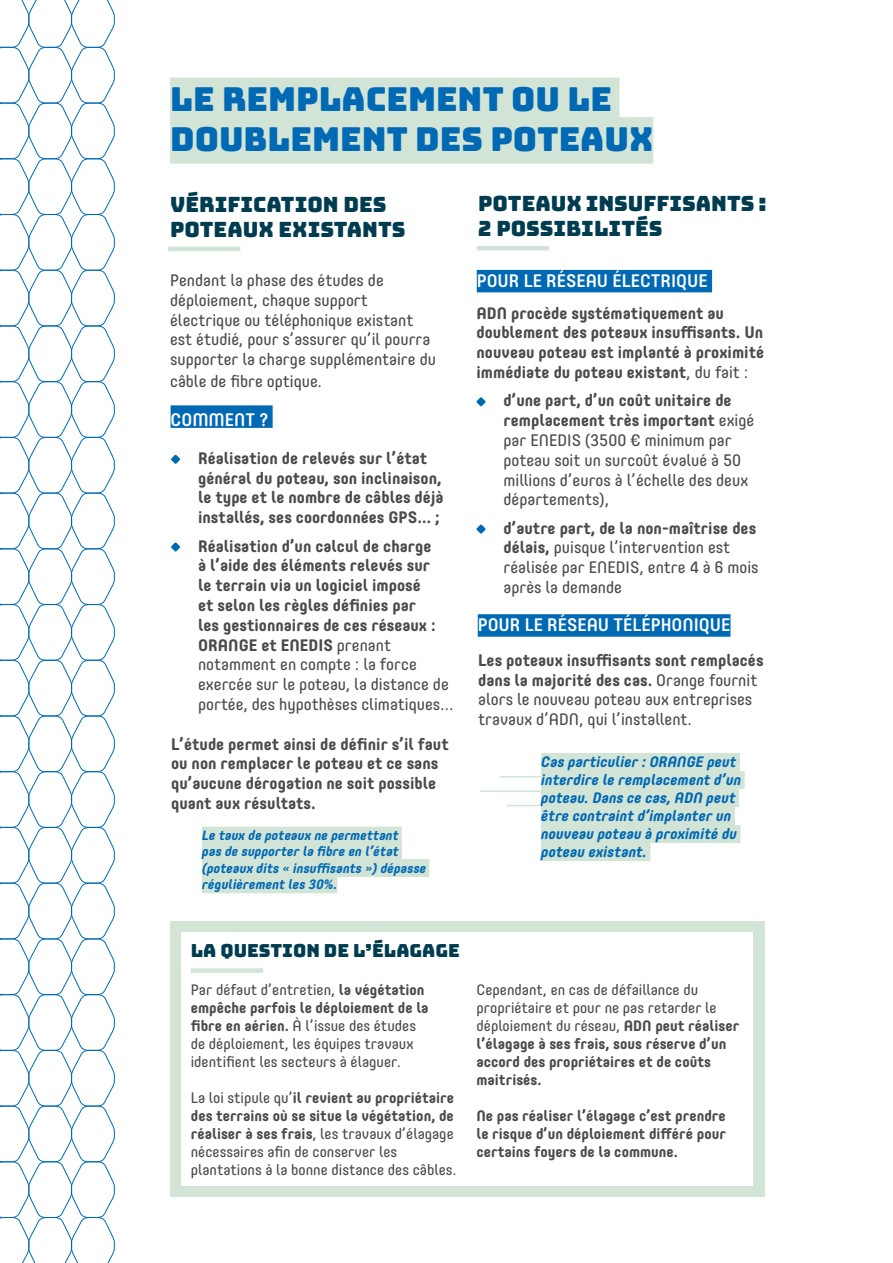
<style>
.page{position:relative;width:893px;height:1263px;background:#fff}
.page>*{position:absolute;margin:0;border:0;box-sizing:border-box;transform-origin:0 0}
.t1{font:33px/39.6px "Bungee Layers";color:#0069b4}
.t2{font:21px/25.2px "Bungee Layers";color:#003c50}
.t3{font:500 18px "Core Mellow 55";color:#fff}
.t4{font:18px "Bungee Layers";color:#003c50}
.t5{font:700 16.5px/19.8px "Core Mellow 65";color:#4b4b4a}
.t6{font:16.5px/19.8px "Core Mellow 45";color:#4b4b4a}
.t7{font:15px/18px "Core Mellow 45";color:#4b4b4a}
.t8{font:700 15px/18px "Core Mellow 65";color:#4b4b4a}
.t9{font:italic 700 15px/18px "Core Mellow 65";color:#0069b4}
.t10{font:italic 700 13.5px/16.2px "Core Mellow 65";color:#0069b4}
.s1{font-family:"Core Mellow 45";font-weight:400}
.s2{font-family:"Core Mellow 65";font-weight:700}
</style>
<div class="page">
<div style="left:170px;top:78px;width:449px;height:46px;background:#d2e4d6"></div>
<div style="left:170px;top:117px;width:483px;height:47px;background:#d2e4d6"></div>
<svg style="left:0;top:0;width:115px;height:1263px"></svg>
<hr style="left:168px;top:247px;width:72px;height:4px;background:#d2e4d6">
<div style="left:202px;top:827px;width:200px;height:18px;background:#d2e4d6"></div>
<div style="left:202px;top:843px;width:200px;height:18px;background:#d2e4d6"></div>
<div style="left:202px;top:859px;width:227px;height:18px;background:#d2e4d6"></div>
<div style="left:202px;top:875px;width:135px;height:18px;background:#d2e4d6"></div>
<hr style="left:477px;top:246px;width:72px;height:4px;background:#d2e4d6">
<div style="left:477px;top:270px;width:235px;height:22px;background:#0069b4"></div>
<svg style="left:476px;top:397px;width:10px;height:9px"></svg>
<svg style="left:476px;top:524px;width:10px;height:10px"></svg>
<div style="left:541px;top:753px;width:199px;height:18px;background:#d2e4d6"></div>
<div style="left:541px;top:771px;width:204px;height:18px;background:#d2e4d6"></div>
<div style="left:541px;top:789px;width:198px;height:18px;background:#d2e4d6"></div>
<div style="left:541px;top:807px;width:194px;height:18px;background:#d2e4d6"></div>
<div style="left:541px;top:825px;width:199px;height:18px;background:#d2e4d6"></div>
<div style="left:541px;top:843px;width:109px;height:18px;background:#d2e4d6"></div>
<hr style="left:500px;top:776px;width:40px;height:1px;background:#d2e4d6">
<hr style="left:481px;top:790px;width:59px;height:2px;background:#d2e4d6">
<hr style="left:507px;top:805px;width:33px;height:1px;background:#d2e4d6">
<div style="left:171px;top:405px;width:102px;height:23px;background:#0069b4"></div>
<svg style="left:171px;top:455px;width:9px;height:9px"></svg>
<svg style="left:171px;top:542px;width:9px;height:10px"></svg>
<div style="left:478px;top:614px;width:252px;height:23px;background:#0069b4"></div>
<div style="left:170px;top:921px;width:594px;height:275px;background:#d2e4d6"></div>
<div style="left:182px;top:932px;width:571px;height:253px;background:#fff"></div>
<div style="left:191px;top:968px;width:72px;height:5px;background:#d2e4d6"></div>
<h1 class="t1" style="left:170px;top:80px;width:485px">LE REMPLACEMENT OU LE<br>DOUBLEMENT DES POTEAUX</h1>
<p class="t2" style="left:170px;top:192px;width:237px">VÉRIFICATION DES<br>POTEAUX EXISTANTS</p>
<p class="t6" style="left:170px;top:270px;width:267px">Pendant la phase des études de déploiement, chaque support électrique ou téléphonique existant est étudié, pour s’assurer qu’il pourra supporter la charge supplémentaire du</p>
<p class="t6" style="left:170px;top:370px;width:154px">câble de fibre optique.</p>
<p class="t2" style="left:478px;top:191px;width:290px">POTEAUX INSUFFISANTS :<br>2 POSSIBILITÉS</p>
<p class="t3" style="left:477px;top:267px;width:232px">POUR LE RÉSEAU ÉLECTRIQUE</p>
<p class="t5" style="left:476px;top:302px;width:289px">ADN procède systématiquement au doublement des poteaux insuffisants. Un nouveau poteau est implanté à proximité immédiate du poteau existant<span class="s1">, du fait :</span></p>
<p class="t5" style="left:503px;top:390px;width:252px">d’une part, d’un coût unitaire de remplacement très important <span class="s1">exigé</span></p>
<p class="t6" style="left:503px;top:429px;width:246px">par ENEDIS (3500 € minimum par poteau soit un surcoût évalué à 50 millions d’euros à l’échelle des deux départements),</p>
<p class="t5" style="left:503px;top:517px;width:254px">d’autre part, de la non-maîtrise des</p>
<p class="t6" style="left:503px;top:537px;width:257px"><span class="s2">délais,</span> puisque l’intervention est réalisée par ENEDIS, entre 4 à 6 mois après la demande</p>
<p class="t3" style="left:171px;top:406px;width:99px">COMMENT ?</p>
<p class="t5" style="left:198px;top:447px;width:247px">Réalisation de relevés sur l’état général du poteau, son inclinaison, le type et le nombre de câbles déjà installés, ses coordonnées GPS… ;</p>
<p class="t5" style="left:198px;top:535px;width:239px">Réalisation d’un calcul de charge à l’aide des éléments relevés sur le terrain via un logiciel imposé et selon les règles définies par les gestionnaires de ces réseaux :<br>ORANGE et ENEDIS <span class="s1">prenant</span></p>
<p class="t6" style="left:198px;top:654px;width:257px">notamment en compte : la force exercée sur le poteau, la distance de portée, des hypothèses climatiques…</p>
<p class="t5" style="left:171px;top:733px;width:279px">L’étude permet ainsi de définir s’il faut ou non remplacer le poteau et ce sans qu’aucune dérogation ne soit possible quant aux résultats.</p>
<p class="t3" style="left:478px;top:611px;width:254px">POUR LE RÉSEAU TÉLÉPHONIQUE</p>
<p class="t5" style="left:478px;top:649px;width:287px">Les poteaux insuffisants sont remplacés dans la majorité des cas. <span class="s1">Orange fournit</span></p>
<p class="t6" style="left:478px;top:689px;width:276px">alors le nouveau poteau aux entreprises travaux d’ADN, qui l’installent.</p>
<p class="t9" style="left:541px;top:751px;width:202px">Cas particulier : ORANGE peut interdire le remplacement d’un poteau. Dans ce cas, ADN peut être contraint d’implanter un nouveau poteau à proximité du poteau existant.</p>
<p class="t10" style="left:202px;top:827px;width:226px">Le taux de poteaux ne permettant<br>pas de supporter la fibre en l’état (poteaux dits « insuffisants ») dépasse régulièrement les 30%.</p>
<p class="t4" style="left:191px;top:941px;width:271px">LA QUESTION DE L’ÉLAGAGE</p>
<p class="t7" style="left:191px;top:980px;width:235px">Par défaut d’entretien, <span class="s2">la végétation</span></p>
<p class="t8" style="left:191px;top:998px;width:239px">empêche parfois le déploiement de la</p>
<p class="t7" style="left:191px;top:1016px;width:227px"><span class="s2">fibre en aérien.</span> À l’issue des études de déploiement, les équipes travaux identifient les secteurs à élaguer.</p>
<p class="t8" style="left:191px;top:1088px;width:265px"><span class="s1">La loi stipule qu’</span>il revient au propriétaire des terrains où se situe la végétation, de</p>
<p class="t7" style="left:191px;top:1124px;width:267px"><span class="s2">réaliser à ses frais</span>, les travaux d’élagage nécessaires afin de conserver les plantations à la bonne distance des câbles.</p>
<p class="t7" style="left:476px;top:980px;width:264px">Cependant, en cas de défaillance du propriétaire et pour ne pas retarder le déploiement du réseau, <span class="s2">ADN peut réaliser</span></p>
<p class="t8" style="left:476px;top:1034px;width:251px">l’élagage à ses frais, sous réserve d’un accord des propriétaires et de coûts maitrisés.</p>
<p class="t8" style="left:476px;top:1106px;width:251px;text-align:justify">Ne pas réaliser l’élagage c’est prendre le risque d’un déploiement différé pour certains foyers de la commune.</p>
</div>
